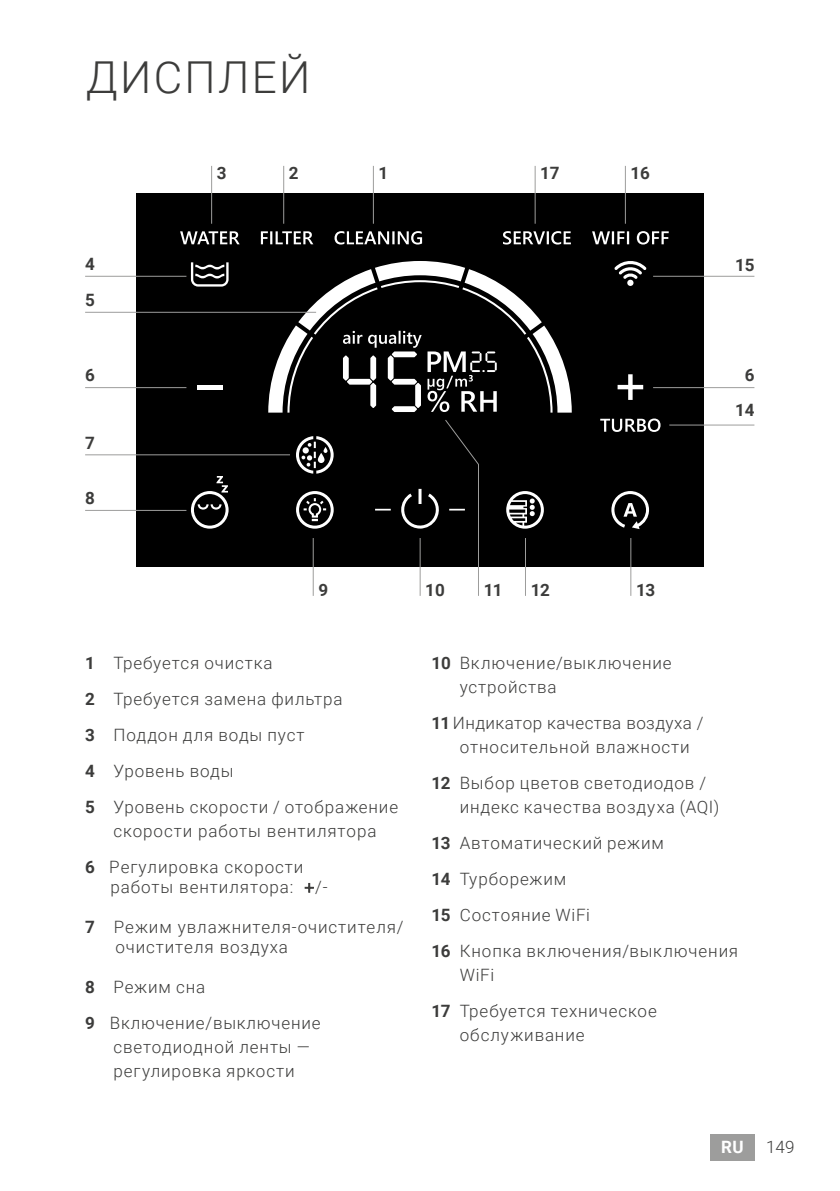
<style>
.page{position:relative;width:840px;height:1191px;background:#fff}
.page>*{position:absolute;margin:0;border:0;box-sizing:border-box;transform-origin:0 0}
.t1{font:300 44px "Roboto";letter-spacing:.055em;color:#3c3c3b}
.t2{font:300 17px/36px "Roboto";letter-spacing:.05em;color:#3c3c3b}
.t3{font:300 17px/24px "Roboto";letter-spacing:.025em;color:#3c3c3b}
.t4{font:700 17px "Roboto";letter-spacing:-.015em;color:#3c3c3b}
.t5{font:700 17px "Roboto";color:#fff}
.s1{font-weight:700}
</style>
<div class="page">
<div style="left:709px;top:1134px;width:45px;height:26px;background:#9d9d9c"></div>
<div style="left:136px;top:193px;width:567px;height:374px;background:#000"></div>
<svg style="left:617px;top:374px;width:25px;height:26px"></svg>
<hr style="left:197px;top:385px;width:25px;height:4px;background:#fff">
<svg style="left:611px;top:491px;width:37px;height:38px"></svg>
<svg style="left:506px;top:491px;width:37px;height:37px"></svg>
<svg style="left:296px;top:491px;width:37px;height:37px"></svg>
<svg style="left:191px;top:476px;width:37px;height:52px"></svg>
<svg style="left:296px;top:436px;width:37px;height:37px"></svg>
<svg style="left:268px;top:261px;width:303px;height:151px"></svg>
<svg style="left:600px;top:418px;width:60px;height:14px"></svg>
<svg style="left:614px;top:261px;width:32px;height:25px"></svg>
<svg style="left:191px;top:262px;width:37px;height:24px"></svg>
<svg style="left:592px;top:231px;width:76px;height:13px"></svg>
<svg style="left:503px;top:231px;width:67px;height:13px"></svg>
<svg style="left:334px;top:231px;width:88px;height:13px"></svg>
<svg style="left:261px;top:231px;width:52px;height:13px"></svg>
<svg style="left:180px;top:231px;width:59px;height:13px"></svg>
<hr style="left:85px;top:276px;width:101px;height:1px;background:#9d9d9c">
<hr style="left:85px;top:387px;width:101px;height:1px;background:#9d9d9c">
<hr style="left:652px;top:387px;width:102px;height:1px;background:#9d9d9c">
<hr style="left:652px;top:276px;width:102px;height:1px;background:#9d9d9c">
<hr style="left:669px;top:424px;width:85px;height:1px;background:#9d9d9c">
<hr style="left:85px;top:510px;width:101px;height:1px;background:#9d9d9c">
<hr style="left:85px;top:312px;width:231px;height:1px;background:#9d9d9c">
<hr style="left:85px;top:454px;width:205px;height:1px;background:#9d9d9c">
<hr style="left:372px;top:166px;width:1px;height:58px;background:#9d9d9c">
<hr style="left:534px;top:166px;width:1px;height:58px;background:#9d9d9c">
<hr style="left:624px;top:166px;width:1px;height:58px;background:#9d9d9c">
<hr style="left:283px;top:166px;width:1px;height:58px;background:#9d9d9c">
<hr style="left:211px;top:166px;width:1px;height:58px;background:#9d9d9c">
<hr style="left:312px;top:538px;width:1px;height:58px;background:#9d9d9c">
<hr style="left:524px;top:538px;width:1px;height:58px;background:#9d9d9c">
<hr style="left:630px;top:538px;width:1px;height:58px;background:#9d9d9c">
<svg style="left:375px;top:420px;width:104px;height:176px"></svg>
<h1 class="t1" style="left:86px;top:46px;width:226px">ДИСПЛЕЙ</h1>
<p class="t4" style="left:85px;top:252px;width:11px">4</p>
<p class="t4" style="left:85px;top:288px;width:11px">5</p>
<p class="t4" style="left:217px;top:161px;width:11px">3</p>
<p class="t4" style="left:289px;top:161px;width:11px">2</p>
<p class="t4" style="left:378px;top:161px;width:11px">1</p>
<p class="t4" style="left:540px;top:161px;width:21px">17</p>
<p class="t4" style="left:630px;top:161px;width:21px">16</p>
<p class="t4" style="left:734px;top:253px;width:21px">15</p>
<p class="t4" style="left:85px;top:363px;width:11px">6</p>
<p class="t4" style="left:744px;top:363px;width:11px">6</p>
<p class="t4" style="left:85px;top:431px;width:11px">7</p>
<p class="t4" style="left:85px;top:486px;width:11px">8</p>
<p class="t4" style="left:318px;top:578px;width:11px">9</p>
<p class="t4" style="left:425px;top:578px;width:21px">10</p>
<p class="t4" style="left:483px;top:578px;width:20px">11</p>
<p class="t4" style="left:530px;top:578px;width:21px">12</p>
<p class="t4" style="left:635px;top:578px;width:21px">13</p>
<p class="t4" style="left:734px;top:398px;width:21px">14</p>
<p class="t2" style="left:85px;top:644px;width:314px"><span class="s1">1</span> Требуется очистка<br><span class="s1">2</span> Требуется замена фильтра<br><span class="s1">3</span> Поддон для воды пуст<br><span class="s1">4</span> Уровень воды<br><span class="s1">5</span> Уровень скорости / отображение</p>
<p class="t2" style="left:85px;top:812px;width:293px;text-indent:28px">скорости работы вентилятора<br><span class="s1">6</span> Регулировка скорости</p>
<p class="t2" style="left:110px;top:868px;width:218px">работы вентилятора: +/-</p>
<p class="t2" style="left:115px;top:916px;width:290px;line-height:20.4px;text-indent:-30px"><span class="s1">7</span> Режим увлажнителя-очистителя/ очистителя воздуха</p>
<p class="t2" style="left:85px;top:968px;width:237px"><span class="s1">8</span> Режим сна<br><span class="s1">9</span> Включение/выключение</p>
<p class="t2" style="left:113px;top:1034px;width:198px;line-height:24px">светодиодной ленты — регулировка яркости</p>
<p class="t2" style="left:459px;top:650px;width:213px;line-height:24px;text-indent:-28px"><span class="s1">10</span> Включение/выключение устройства</p>
<p class="t3" style="left:459px;top:710px;width:245px;text-indent:-28px"><span class="s1">11</span> Индикатор качества воздуха / относительной влажности</p>
<p class="t2" style="left:459px;top:770px;width:261px;line-height:24px;text-indent:-28px"><span class="s1">12</span> Выбор цветов светодиодов / индекс качества воздуха (AQI)</p>
<p class="t2" style="left:431px;top:824px;width:308px"><span class="s1">13</span> Автоматический режим<br><span class="s1">14</span> Турборежим<br><span class="s1">15</span> Состояние WiFi<br><span class="s1">16</span> Кнопка включения/выключения</p>
<p class="t2" style="left:431px;top:956px;width:227px;text-indent:28px">WiFi<br><span class="s1">17</span> Требуется техническое</p>
<p class="t2" style="left:459px;top:1016px;width:126px">обслуживание</p>
<p class="t5" style="left:720px;top:1135px;width:24px">RU</p>
<p class="t2" style="left:765px;top:1128px;width:30px">149</p>
</div>
